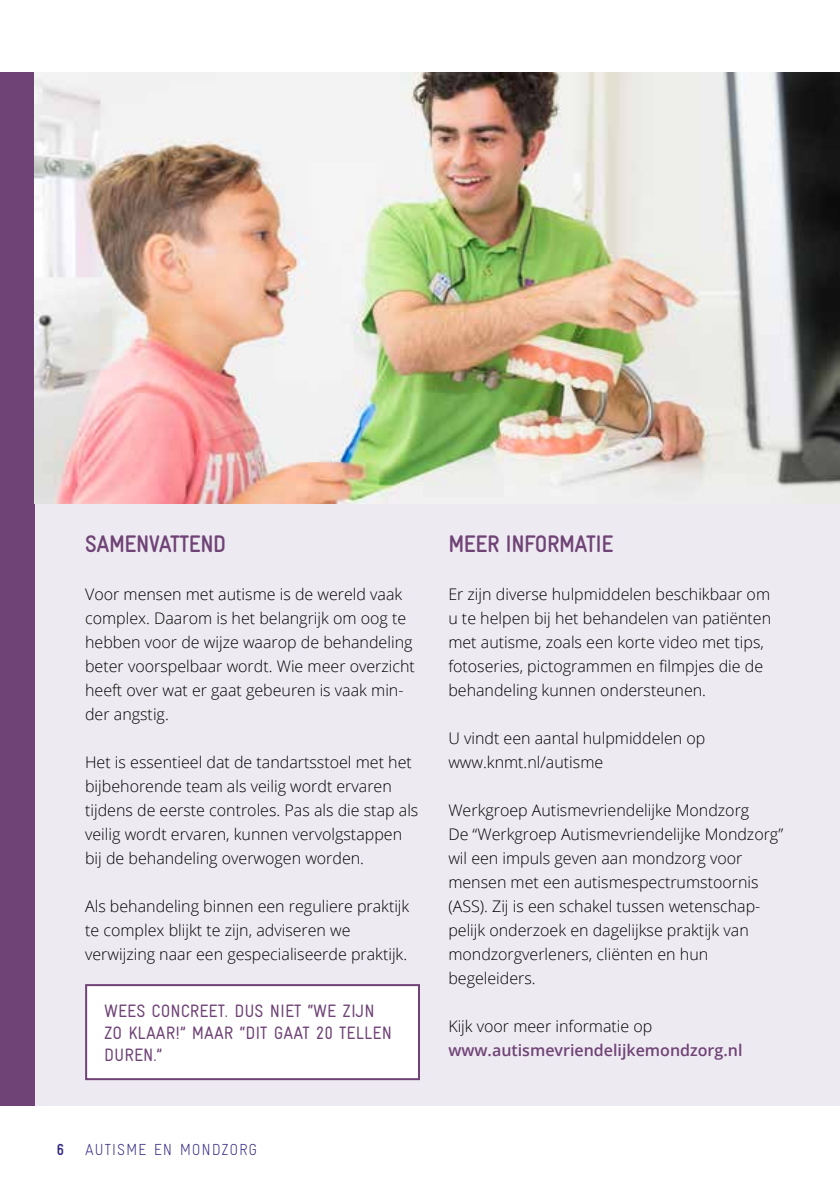
<style>
.page{position:relative;width:840px;height:1191px;background:#fff}
.page>*{position:absolute;margin:0;border:0;box-sizing:border-box;transform-origin:0 0}
.t1{font:700 24px "Gravur Condensed";letter-spacing:-.02em;color:#6f4376}
.t2{font:18px/22px "Gravur Condensed";color:#6f4376}
.t3{font:300 16px/24px "Open Sans";color:#000}
.t4{font:600 16px "Open Sans";color:#6f4376}
.t5{font:300 16px "Gravur Condensed";letter-spacing:.05em;color:#312783}
.t6{font:700 16px "Gravur Condensed";color:#312783}
</style>
<div class="page">
<div style="left:0;top:72px;width:839px;height:1034px;background:#eeeaf1"></div>
<div style="left:0;top:72px;width:34px;height:1034px;background:#6f4376"></div>
<div style="left:86px;top:985px;width:333px;height:94px;background:#fff"></div>
<div style="left:85px;top:984px;width:335px;height:96px;border:2px solid #6f4376"></div>
<img style="left:34px;top:72px;width:805px;height:432px">
<h1 class="t1" style="left:85px;top:530px;width:142px">SAMENVATTEND</h1>
<p class="t3" style="left:85px;top:582px;width:331px">Voor mensen met autisme is de wereld vaak complex. Daarom is het belangrijk om oog te hebben voor de wijze waarop de behandeling beter voorspelbaar wordt. Wie meer overzicht heeft over wat er gaat gebeuren is vaak min&shy;der angstig.</p>
<p class="t3" style="left:85px;top:750px;width:334px">Het is essentieel dat de tandartsstoel met het bijbehorende team als veilig wordt ervaren tijdens de eerste controles. Pas als die stap als veilig wordt ervaren, kunnen vervolgstappen bij de behandeling overwogen worden.</p>
<p class="t3" style="left:85px;top:894px;width:325px">Als behandeling binnen een reguliere praktijk te complex blijkt te zijn, adviseren we verwijzing naar een gespecialiseerde praktijk.</p>
<p class="t2" style="left:104px;top:1000px;width:289px">WEES CONCREET. DUS NIET “WE ZIJN<br>ZO KLAAR!” MAAR “DIT GAAT 20 TELLEN<br>DUREN.”</p>
<h1 class="t1" style="left:448px;top:530px;width:166px">MEER INFORMATIE</h1>
<p class="t3" style="left:448px;top:582px;width:324px">Er zijn diverse hulpmiddelen beschikbaar om u te helpen bij het behandelen van patiënten met autisme, zoals een korte video met tips, fotoseries, pictogrammen en filmpjes die de behandeling kunnen ondersteunen.</p>
<p class="t3" style="left:448px;top:726px;width:258px">U vindt een aantal hulpmiddelen op www.knmt.nl/autisme</p>
<p class="t3" style="left:448px;top:798px;width:336px">Werkgroep Autismevriendelijke Mondzorg<br>De “Werkgroep Autismevriendelijke Mondzorg” wil een impuls geven aan mondzorg voor mensen met een autismespectrumstoornis (ASS). Zij is een schakel tussen wetenschap&shy;pelijk onderzoek en dagelijkse praktijk van mondzorgverleners, cliënten en hun begeleiders.</p>
<p class="t3" style="left:448px;top:1014px;width:205px">Kijk voor meer informatie op</p>
<p class="t4" style="left:448px;top:1039px;width:295px">www.autismevriendelijkemondzorg.nl</p>
<p class="t6" style="left:57px;top:1140px;width:9px">6</p>
<p class="t5" style="left:85px;top:1140px;width:174px">AUTISME EN MONDZORG</p>
</div>
